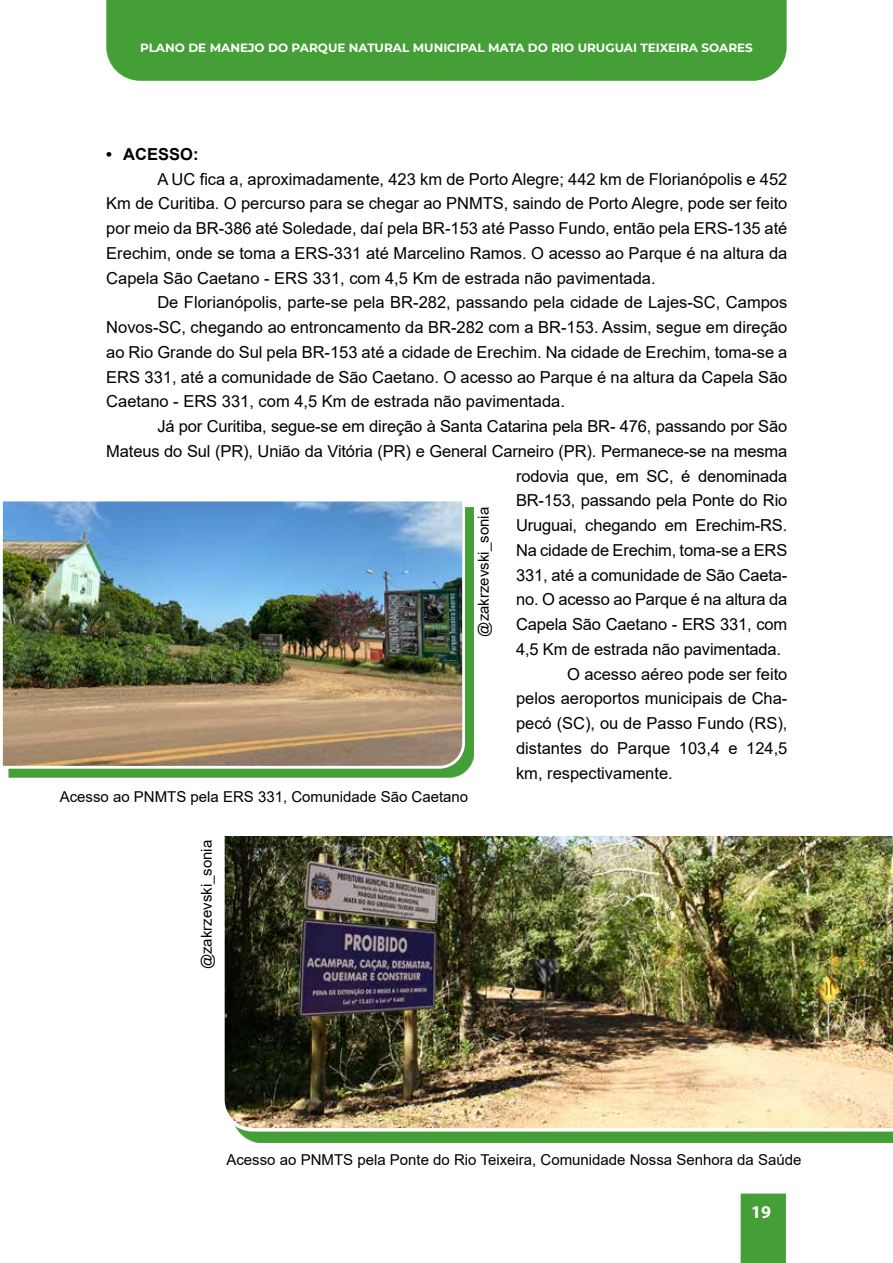
<style>
.page{position:relative;width:893px;height:1263px;background:#fff}
.page>*{position:absolute;margin:0;border:0;box-sizing:border-box;transform-origin:0 0}
.t1{font:700 18px "Myriad Pro";color:#fff}
.t2{font:16.5px/24.8px "Arial";letter-spacing:-.01em;color:#000;text-align:justify}
.t3{font:700 16.5px "Arial";color:#000}
.t4{font:15px "Arial";color:#000}
.t5{font:700 12px "Montserrat";color:#fff}
</style>
<div class="page">
<div style="left:106px;top:0;width:681px;height:81px;background:#449f36"></div>
<div style="left:740px;top:1193px;width:46px;height:70px;background:#449f36"></div>
<div style="left:9px;top:507px;width:465px;height:270px;background:#449f36"></div>
<img style="left:2px;top:501px;width:464px;height:269px">
<div style="left:232px;top:843px;width:661px;height:299px;background:#449f36"></div>
<img style="left:224px;top:836px;width:669px;height:297px">
<p class="t5" style="left:140px;top:39px;width:614px">PLANO DE MANEJO DO PARQUE NATURAL MUNICIPAL MATA DO RIO URUGUAI TEIXEIRA SOARES</p>
<p class="t3" style="left:106px;top:142px;width:94px">• ACESSO:</p>
<p class="t2" style="left:106px;top:166px;width:683px;text-indent:51px">A UC fica a, aproximadamente, 423 km de Porto Alegre; 442 km de Florianópolis e 452<br>Km de Curitiba. O percurso para se chegar ao PNMTS, saindo de Porto Alegre, pode ser feito por meio da BR-386 até Soledade, daí pela BR-153 até Passo Fundo, então pela ERS-135 até Erechim, onde se toma a ERS-331 até Marcelino Ramos. O acesso ao Parque é na altura da Capela São Caetano - ERS 331, com 4,5 Km de estrada não pavimentada.</p>
<p class="t2" style="left:106px;top:290px;width:683px;text-indent:51px">De Florianópolis, parte-se pela BR-282, passando pela cidade de Lajes-SC, Campos Novos-SC, chegando ao entroncamento da BR-282 com a BR-153. Assim, segue em direção ao Rio Grande do Sul pela BR-153 até a cidade de Erechim. Na cidade de Erechim, toma-se a ERS 331, até a comunidade de São Caetano. O acesso ao Parque é na altura da Capela São Caetano - ERS 331, com 4,5 Km de estrada não pavimentada.</p>
<p class="t2" style="left:157px;top:414px;width:631px">Já por Curitiba, segue-se em direção à Santa Catarina pela BR- 476, passando por São</p>
<p class="t2" style="left:106px;top:438px;width:682px">Mateus do Sul (PR), União da Vitória (PR) e General Carneiro (PR). Permanece-se na mesma</p>
<p class="t2" style="left:516px;top:463px;width:273px">rodovia que, em SC, é denominada</p>
<p class="t2" style="left:516px;top:488px;width:273px">BR-153, passando pela Ponte do Rio</p>
<p class="t2" style="left:516px;top:513px;width:273px">Uruguai, chegando em Erechim-RS.</p>
<p class="t2" style="left:516px;top:537px;width:273px">Na cidade de Erechim, toma-se a ERS</p>
<p class="t2" style="left:516px;top:562px;width:273px">331, até a comunidade de São Caeta-</p>
<p class="t2" style="left:516px;top:587px;width:273px">no. O acesso ao Parque é na altura da</p>
<p class="t2" style="left:516px;top:612px;width:273px">Capela São Caetano - ERS 331, com</p>
<p class="t2" style="left:516px;top:636px;width:267px">4,5 Km de estrada não pavimentada.</p>
<p class="t2" style="left:567px;top:661px;width:222px">O acesso aéreo pode ser feito</p>
<p class="t2" style="left:516px;top:686px;width:273px">pelos aeroportos municipais de Cha-</p>
<p class="t2" style="left:516px;top:711px;width:273px">pecó (SC), ou de Passo Fundo (RS),</p>
<p class="t2" style="left:516px;top:735px;width:273px">distantes do Parque 103,4 e 124,5</p>
<p class="t2" style="left:516px;top:760px;width:158px">km, respectivamente.</p>
<p class="t4" style="left:60px;top:787px;width:410px">Acesso ao PNMTS pela ERS 331, Comunidade São Caetano</p>
<p class="t4" style="left:473px;top:636px;width:131px;rotate:-90deg">@zakrzevski_sonia</p>
<p class="t4" style="left:196px;top:969px;width:131px;rotate:-90deg">@zakrzevski_sonia</p>
<p class="t4" style="left:226px;top:1149px;width:577px">Acesso ao PNMTS pela Ponte do Rio Teixeira, Comunidade Nossa Senhora da Saúde</p>
<p class="t1" style="left:751px;top:1200px;width:21px">19</p>
</div>
